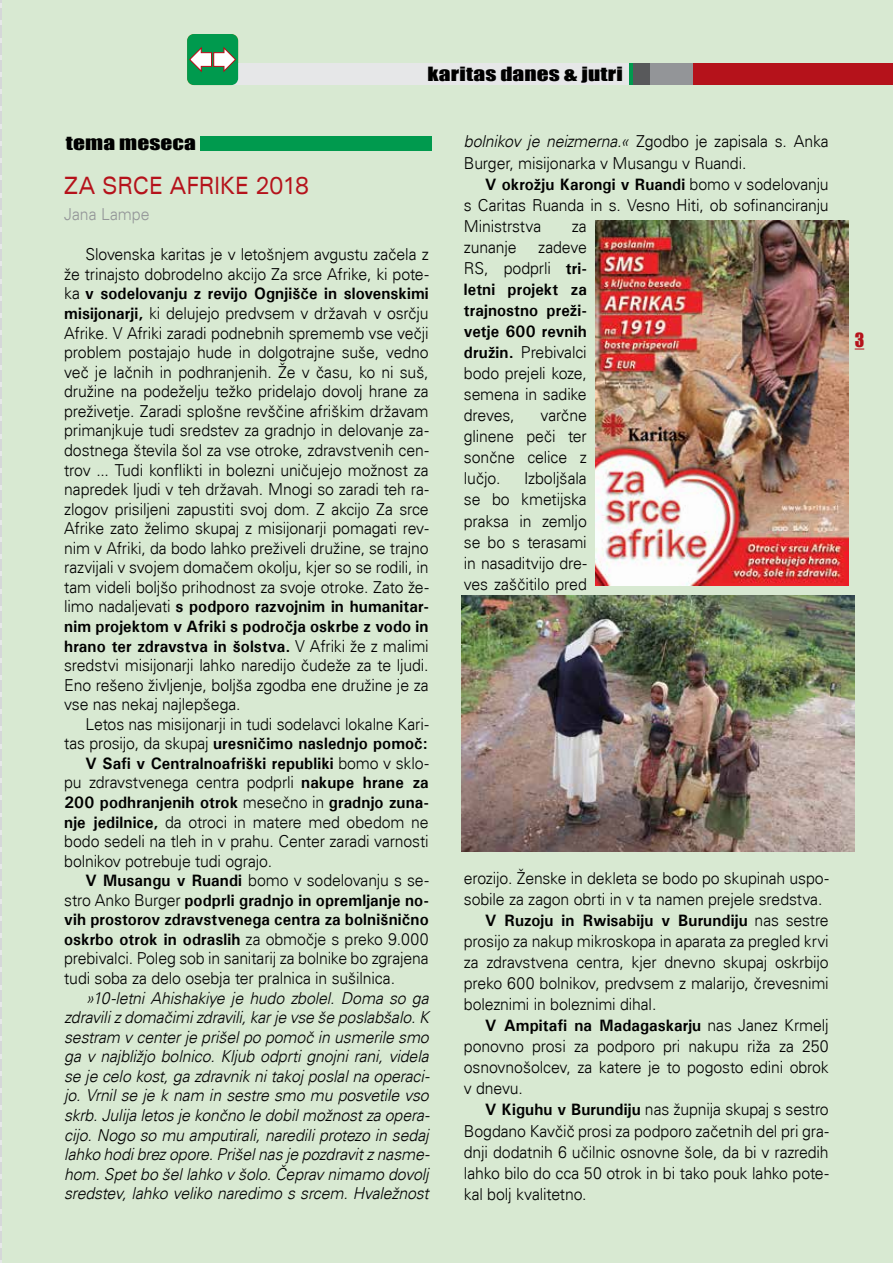
<style>
.page{position:relative;width:893px;height:1263px;background:#fff}
.page>*{position:absolute;margin:0;border:0;box-sizing:border-box;transform-origin:0 0}
.t1{font:expanded 24px "Univers";color:#b5121b;scale:.78 1}
.t2{font:18px "Impact";letter-spacing:.005em;color:#000;scale:1.3 1}
.t3{font:18px "Impact";color:#b5121b}
.t4{font:300 16.5px/19.5px "Univers";letter-spacing:-.01em;color:#000;text-align:justify;scale:.96 1}
.t5{font:italic 300 16.5px/19.5px "Univers";letter-spacing:-.01em;color:#000;text-align:justify;scale:.96 1}
.t6{font:700 16.5px "Univers";letter-spacing:.005em;color:#000;scale:.96 1}
.t7{font:300 16.5px "Univers";color:#939598;scale:.96 1}
.s1{font-weight:700}
.s2{font-weight:300}
.s3{font-style:italic}
</style>
<div class="page">
<div style="left:1px;top:0;width:892px;height:1263px;background:#d8e9d2"></div>
<img style="left:595px;top:220px;width:254px;height:365px">
<img style="left:461px;top:595px;width:394px;height:257px">
<svg style="left:0;top:0;width:2px;height:1263px;background:#d9dbdc"></svg>
<div style="left:201px;top:136px;width:231px;height:15px;background:#009a4e"></div>
<div style="left:225px;top:64px;width:668px;height:21px;background:#e6e7e8"></div>
<div style="left:634px;top:64px;width:259px;height:21px;background:#58595b"></div>
<div style="left:651px;top:64px;width:242px;height:21px;background:#939598"></div>
<div style="left:693px;top:64px;width:200px;height:21px;background:#b5121b"></div>
<div style="left:187px;top:34px;width:51px;height:51px;background:#009a4e;border-radius:7px"></div>
<svg style="left:189px;top:47px;width:48px;height:26px"></svg>
<p class="t2" style="left:428px;top:60px;width:152px">karitas danes &amp; jutri</p>
<p class="t2" style="left:66px;top:129px;width:102px">tema meseca</p>
<h1 class="t1" style="left:64px;top:171px;width:315px">ZA SRCE AFRIKE 2018</h1>
<p class="t7" style="left:64px;top:204px;width:90px">Jana Lampe</p>
<p class="t4" style="left:64px;top:245px;width:381px;text-indent:21px">Slovenska karitas je v letošnjem avgustu začela z že trinajsto dobrodelno akcijo Za srce Afrike, ki pote&shy;ka <span class="s1">v sodelovanju z revijo Ognjišče in slovenskimi misijonarji,</span> ki delujejo predvsem v državah v osrčju Afrike. V Afriki zaradi podnebnih sprememb vse večji problem postajajo hude in dolgotrajne suše, vedno več je lačnih in podhranjenih. Že v času, ko ni suš, družine na podeželju težko pridelajo dovolj hrane za preživetje. Zaradi splošne revščine afriškim državam primanjkuje tudi sredstev za gradnjo in delovanje za&shy;dostnega števila šol za vse otroke, zdravstvenih cen&shy;trov ... Tudi konflikti in bolezni uničujejo možnost za napredek ljudi v teh državah. Mnogi so zaradi teh ra&shy;zlogov prisiljeni zapustiti svoj dom. Z akcijo Za srce Afrike zato želimo skupaj z misijonarji pomagati rev&shy;nim v Afriki, da bodo lahko preživeli družine, se trajno razvijali v svojem domačem okolju, kjer so se rodili, in tam videli boljšo prihodnost za svoje otroke. Zato že&shy;limo nadaljevati <span class="s1">s podporo razvojnim in humanitar&shy;nim projektom v Afriki s področja oskrbe z vodo in hrano ter zdravstva in šolstva.</span> V Afriki že z malimi sredstvi misijonarji lahko naredijo čudeže za te ljudi.<br>Eno rešeno življenje, boljša zgodba ene družine je za vse nas nekaj najlepšega.</p>
<p class="t4" style="left:85px;top:714px;width:359px">Letos nas misijonarji in tudi sodelavci lokalne Kari-</p>
<p class="t6" style="left:64px;top:733px;width:380px"><span class="s2">tas prosijo, da skupaj</span> uresničimo naslednjo pomoč:</p>
<p class="t6" style="left:85px;top:753px;width:359px">V Safi v Centralnoafriški republiki <span class="s2">bomo v sklo-</span></p>
<p class="t4" style="left:64px;top:773px;width:381px">pu zdravstvenega centra podprli <span class="s1">nakupe hrane za</span></p>
<p class="t6" style="left:64px;top:792px;width:381px">200 podhranjenih otrok <span class="s2">mesečno in</span> gradnjo zuna-</p>
<p class="t4" style="left:64px;top:812px;width:381px"><span class="s1">nje jedilnice,</span> da otroci in matere med obedom ne</p>
<p class="t4" style="left:64px;top:831px;width:381px">bodo sedeli na tleh in v prahu. Center zaradi varnosti</p>
<p class="t4" style="left:64px;top:851px;width:218px">bolnikov potrebuje tudi ograjo.</p>
<p class="t4" style="left:85px;top:871px;width:359px"><span class="s1">V Musangu v Ruandi</span> bomo v sodelovanju s se-</p>
<p class="t6" style="left:64px;top:890px;width:381px"><span class="s2">stro Anko Burger</span> podprli gradnjo in opremljanje no-</p>
<p class="t6" style="left:64px;top:909px;width:381px">vih prostorov zdravstvenega centra za bolnišnično</p>
<p class="t6" style="left:64px;top:929px;width:381px">oskrbo otrok in odraslih <span class="s2">za območje s preko 9.000</span></p>
<p class="t4" style="left:64px;top:949px;width:381px">prebivalci. Poleg sob in sanitarij za bolnike bo zgrajena</p>
<p class="t4" style="left:64px;top:968px;width:346px">tudi soba za delo osebja ter pralnica in sušilnica.</p>
<p class="t5" style="left:64px;top:988px;width:382px;text-indent:21px">»10-letni Ahishakiye je hudo zbolel. Doma so ga zdravili z domačimi zdravili, kar je vse še poslabšalo. K sestram v center je prišel po pomoč in usmerile smo ga v najbližjo bolnico. Kljub odprti gnojni rani, videla se je celo kost, ga zdravnik ni takoj poslal na operaci&shy;jo. Vrnil se je k nam in sestre smo mu posvetile vso skrb. Julija letos je končno le dobil možnost za opera&shy;cijo. Nogo so mu amputirali, naredili protezo in sedaj lahko hodi brez opore. Prišel nas je pozdravit z nasme&shy;hom. Spet bo šel lahko v šolo. Čeprav nimamo dovolj sredstev, lahko veliko naredimo s srcem. Hvaležnost</p>
<p class="t4" style="left:464px;top:131px;width:382px;line-height:21px"><span class="s3">bolnikov je neizmerna.«</span> Zgodbo je zapisala s. Anka<br>Burger, misijonarka v Musangu v Ruandi.</p>
<p class="t4" style="left:464px;top:173px;width:382px;line-height:21px;text-indent:21px"><span class="s1">V okrožju Karongi v Ruandi</span> bomo v sodelovanju s Caritas Ruanda in s. Vesno Hiti, ob sofinanciranju Ministrstva</p>
<p class="t4" style="left:572px;top:216px;width:17px">za</p>
<p class="t4" style="left:464px;top:237px;width:56px">zunanje</p>
<p class="t4" style="left:464px;top:236px;width:130px;line-height:21px;text-indent:74px">zadeve RS, podprli <span class="s1">tri&shy;letni projekt za trajnostno preži&shy;vetje 600 revnih družin.</span> Prebivalci bodo prejeli koze, semena in sadike dreves,</p>
<p class="t4" style="left:464px;top:405px;width:129px;line-height:21px;text-indent:77px">varčne glinene peči ter sončne celice z lučjo.</p>
<p class="t4" style="left:464px;top:468px;width:129px;line-height:21px;text-indent:60px">Izboljšala se bo kmetijska praksa in zemljo se bo s terasami in nasaditvijo dre&shy;ves zaščitilo pred</p>
<p class="t4" style="left:464px;top:868px;width:382px">erozijo. Ženske in dekleta se bodo po skupinah uspo-</p>
<p class="t4" style="left:464px;top:889px;width:375px">sobile za zagon obrti in v ta namen prejele sredstva.</p>
<p class="t6" style="left:485px;top:910px;width:359px">V Ruzoju in Rwisabiju v Burundiju <span class="s2">nas sestre</span></p>
<p class="t4" style="left:464px;top:931px;width:382px">prosijo za nakup mikroskopa in aparata za pregled krvi</p>
<p class="t4" style="left:464px;top:952px;width:382px">za zdravstvena centra, kjer dnevno skupaj oskrbijo</p>
<p class="t4" style="left:464px;top:973px;width:382px">preko 600 bolnikov, predvsem z malarijo, črevesnimi</p>
<p class="t4" style="left:464px;top:994px;width:202px">boleznimi in boleznimi dihal.</p>
<p class="t6" style="left:485px;top:1015px;width:359px">V Ampitafi na Madagaskarju <span class="s2">nas Janez Krmelj</span></p>
<p class="t4" style="left:464px;top:1037px;width:382px">ponovno prosi za podporo pri nakupu riža za 250</p>
<p class="t4" style="left:464px;top:1058px;width:382px">osnovnošolcev, za katere je to pogosto edini obrok</p>
<p class="t4" style="left:464px;top:1079px;width:63px">v dnevu.</p>
<p class="t4" style="left:485px;top:1100px;width:359px"><span class="s1">V Kiguhu v Burundiju</span> nas župnija skupaj s sestro</p>
<p class="t4" style="left:464px;top:1121px;width:382px">Bogdano Kavčič prosi za podporo začetnih del pri gra-</p>
<p class="t4" style="left:464px;top:1142px;width:382px">dnji dodatnih 6 učilnic osnovne šole, da bi v razredih</p>
<p class="t4" style="left:464px;top:1163px;width:382px">lahko bilo do cca 50 otrok in bi tako pouk lahko pote-</p>
<p class="t4" style="left:464px;top:1184px;width:129px">kal bolj kvalitetno.</p>
<p class="t3" style="left:855px;top:326px;width:11px">3</p>
</div>
